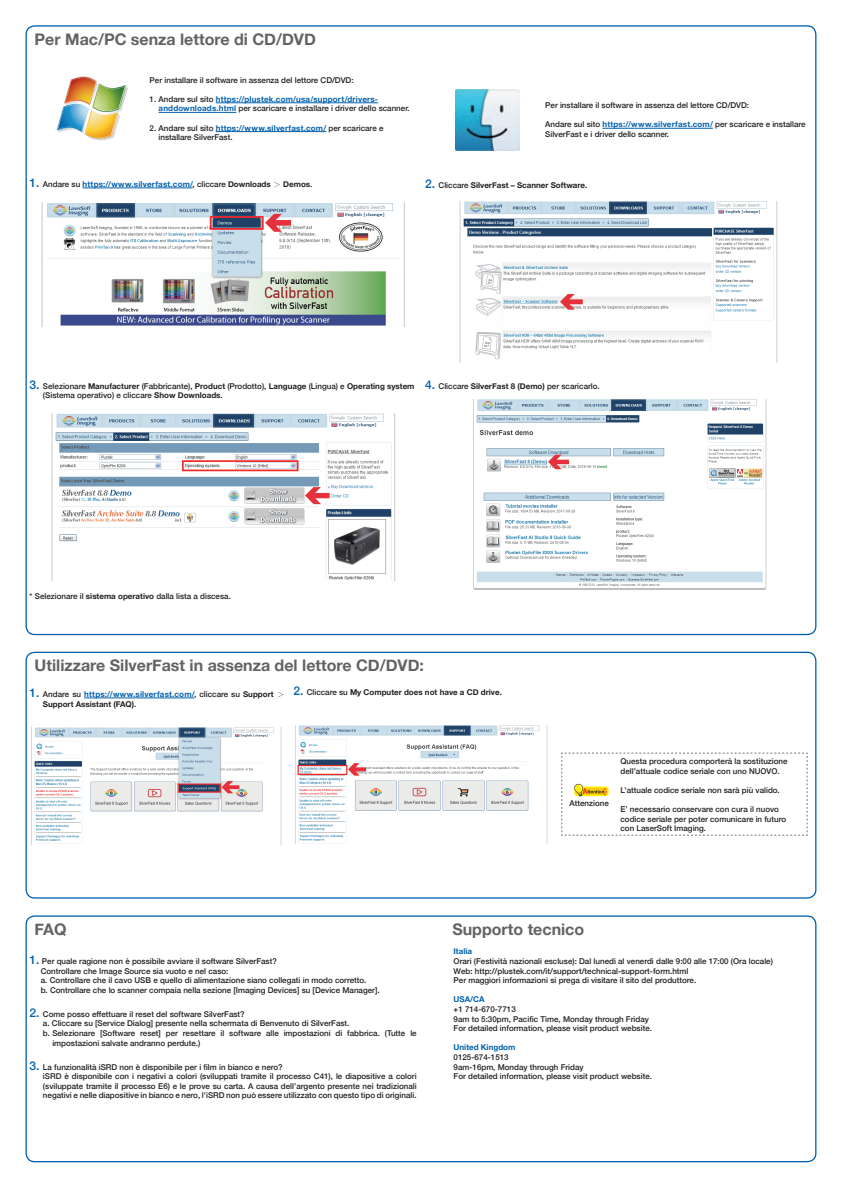
<style>
.page{position:relative;width:842px;height:1191px;background:#fff}
.page>*{position:absolute;margin:0;border:0;box-sizing:border-box;transform-origin:0 0}
.t1{font:700 16px "Helvetica Neue";color:#636366}
.t2{font:500 8px/9.6px "Helvetica Neue";color:#231f20}
.t3{font:700 8px/9.6px "Helvetica Neue";color:#231f20}
.t4{font:700 8px "Helvetica Neue";letter-spacing:.02em;color:#0160ae}
.t5{font:700 8px "Helvetica Neue";color:#0160ae}
.s1{font-weight:700;color:#0160ae}
.s2{font-weight:500;font-size:12px}
.s3{font-weight:500;color:#231f20}
.s4{color:#231f20}
.s5{font-family:"P Ming Li U";font-weight:400;color:#231f20}
.s6{font-weight:500;font-size:12px;color:#0160ae}
.s7{font-weight:500}
.s8{font-size:12px;color:#0160ae}
.s9{font-weight:700}
.s10{color:#0160ae}
.s11{font-family:"P Ming Li U";font-weight:400}
</style>
<div class="page">
<hr style="left:83px;top:188px;width:110px;height:1px;background:#0160ae">
<img style="left:57px;top:77px;width:71px;height:63px">
<hr style="left:216px;top:102px;width:162px;height:1px;background:#0160ae">
<hr style="left:159px;top:112px;width:77px;height:1px;background:#0160ae">
<hr style="left:216px;top:131px;width:110px;height:1px;background:#0160ae">
<img style="left:41px;top:202px;width:364px;height:125px">
<img style="left:51px;top:413px;width:345px;height:167px">
<img style="left:456px;top:90px;width:64px;height:60px">
<hr style="left:602px;top:128px;width:111px;height:1px;background:#0160ae">
<img style="left:459px;top:201px;width:319px;height:162px">
<img style="left:473px;top:400px;width:294px;height:190px">
<hr style="left:84px;top:697px;width:110px;height:1px;background:#0160ae">
<img style="left:31px;top:727px;width:251px;height:117px">
<img style="left:295px;top:726px;width:253px;height:117px">
<svg style="left:561px;top:752px;width:247px;height:84px"></svg>
<div style="left:26px;top:651px;width:790px;height:247px;border:1px solid #0160ae;border-radius:9px"></div>
<div style="left:26px;top:915px;width:790px;height:247px;border:1px solid #0160ae;border-radius:9px"></div>
<h1 class="t1" style="left:35px;top:27px;width:283px">Per Mac/PC senza lettore di CD/DVD</h1>
<p class="t2" style="left:150px;top:74px;width:205px">Per installare il software in assenza del lettore CD/DVD:</p>
<p class="t2" style="left:159px;top:93px;width:253px;text-indent:-9px">1. Andare sul sito <span class="s1">https://plustek.com/usa/support/drivers&shy;anddownloads.html</span> per scaricare e installare i driver dello scanner.</p>
<p class="t2" style="left:159px;top:122px;width:226px;text-indent:-9px">2. Andare sul sito <span class="s1">https://www.silverfast.com/</span> per scaricare e installare SilverFast.</p>
<p class="t4" style="left:30px;top:178px;width:284px"><span class="s2">1.</span> <span class="s3">Andare su</span> https://www.silverfast.com/<span class="s3">, cliccare</span> <span class="s4">Downloads</span> <span class="s5">＞</span> <span class="s4">Demos</span><span class="s3">.</span></p>
<p class="t2" style="left:545px;top:100px;width:205px">Per installare il software in assenza del lettore CD/DVD:</p>
<p class="t2" style="left:545px;top:119px;width:262px">Andare sul sito <span class="s1">https://www.silverfast.com/</span> per scaricare e installare<br>SilverFast e i driver dello scanner.</p>
<p class="t3" style="left:425px;top:181px;width:163px"><span class="s6">2.</span> <span class="s7">Cliccare</span> SilverFast – Scanner Software.</p>
<p class="t2" style="left:43px;top:380px;width:373px;text-indent:-13px"><span class="s8">3.</span> Selezionare <span class="s9">Manufacturer</span> (Fabbricante), <span class="s9">Product</span> (Prodotto), <span class="s9">Language</span> (Lingua) e <span class="s9">Operating system </span>(Sistema operativo) e cliccare <span class="s9">Show Downloads</span>.</p>
<p class="t2" style="left:425px;top:380px;width:176px"><span class="s8">4.</span> Cliccare <span class="s9">SilverFast 8 (Demo)</span> per scaricarlo.</p>
<p class="t2" style="left:30px;top:591px;width:203px">* Selezionare il <span class="s9">sistema operativo</span> dalla lista a discesa.</p>
<h1 class="t1" style="left:35px;top:653px;width:391px">Utilizzare SilverFast in assenza del lettore CD/DVD:</h1>
<p class="t3" style="left:43px;top:689px;width:243px;text-indent:-13px"><span class="s6">1.</span> <span class="s7">Andare su</span> <span class="s10">https://www.silverfast.com/</span><span class="s7">, cliccare su</span> Support <span class="s11">＞<br></span>Support Assistant (FAQ)<span class="s7">.</span></p>
<p class="t3" style="left:293px;top:688px;width:210px"><span class="s6">2.</span> <span class="s7">Cliccare su</span> My Computer does not have a CD drive.</p>
<p class="t2" style="left:569px;top:797px;width:41px">Attenzione</p>
<p class="t2" style="left:620px;top:755px;width:169px">Questa procedura comporterà la sostituzione dell’attuale codice seriale con uno NUOVO.</p>
<p class="t2" style="left:620px;top:784px;width:161px">L’attuale codice seriale non sarà più valido.</p>
<p class="t2" style="left:620px;top:803px;width:167px">E’ necessario conservare con cura il nuovo codice seriale per poter comunicare in futuro con LaserSoft Imaging.</p>
<h1 class="t1" style="left:35px;top:917px;width:34px">FAQ</h1>
<h1 class="t1" style="left:452px;top:917px;width:133px">Supporto tecnico</h1>
<p class="t2" style="left:41px;top:955px;width:340px;text-indent:-11px"><span class="s8">1.</span> Per quale ragione non è possibile avviare il software SilverFast?<br>Controllare che Image Source sia vuoto e nel caso:<br>a. Controllare che il cavo USB e quello di alimentazione siano collegati in modo corretto.<br>b. Controllare che lo scanner compaia nella sezione [Imaging Devices] su [Device Manager].</p>
<p class="t2" style="left:30px;top:1008px;width:217px"><span class="s8">2.</span> Come posso effettuare il reset del software SilverFast?</p>
<p class="t2" style="left:43px;top:1018px;width:308px">a. Cliccare su [Service Dialog] presente nella schermata di Benvenuto di SilverFast.</p>
<p class="t2" style="left:43px;top:1027px;width:375px">b. Selezionare [Software reset] per resettare il software alle impostazioni di fabbrica. (Tutte le</p>
<p class="t2" style="left:52px;top:1037px;width:150px">impostazioni salvate andranno perdute.)</p>
<p class="t2" style="left:43px;top:1061px;width:375px;text-indent:-13px"><span class="s8">3.</span> La funzionalità iSRD non è disponibile per i film in bianco e nero?<br>iSRD è disponibile con i negativi a colori (sviluppati tramite il processo C41), le diapositive a colori (sviluppate tramite il processo E6) e le prove su carta. A causa dell’argento presente nei tradizionali negativi e nelle diapositive in bianco e nero, l’iSRD non può essere utilizzato con questo tipo di originali.</p>
<p class="t5" style="left:454px;top:945px;width:20px">Italia</p>
<p class="t2" style="left:454px;top:955px;width:321px">Orari (Festività nazionali escluse): Dal lunedì al venerdì dalle 9:00 alle 17:00 (Ora locale)<br>Web: http://plustek.com/it/support/technical-support-form.html<br>Per maggiori informazioni si prega di visitare il sito del produttore.</p>
<p class="t5" style="left:454px;top:993px;width:32px">USA/CA</p>
<p class="t2" style="left:454px;top:1003px;width:200px">+1 714-670-7713<br>9am to 5:30pm, Pacific Time, Monday through Friday<br>For detailed information, please visit product website.</p>
<p class="t5" style="left:454px;top:1041px;width:63px">United Kingdom</p>
<p class="t2" style="left:454px;top:1051px;width:200px">0125-674-1513<br>9am-16pm, Monday through Friday<br>For detailed information, please visit product website.</p>
</div>
